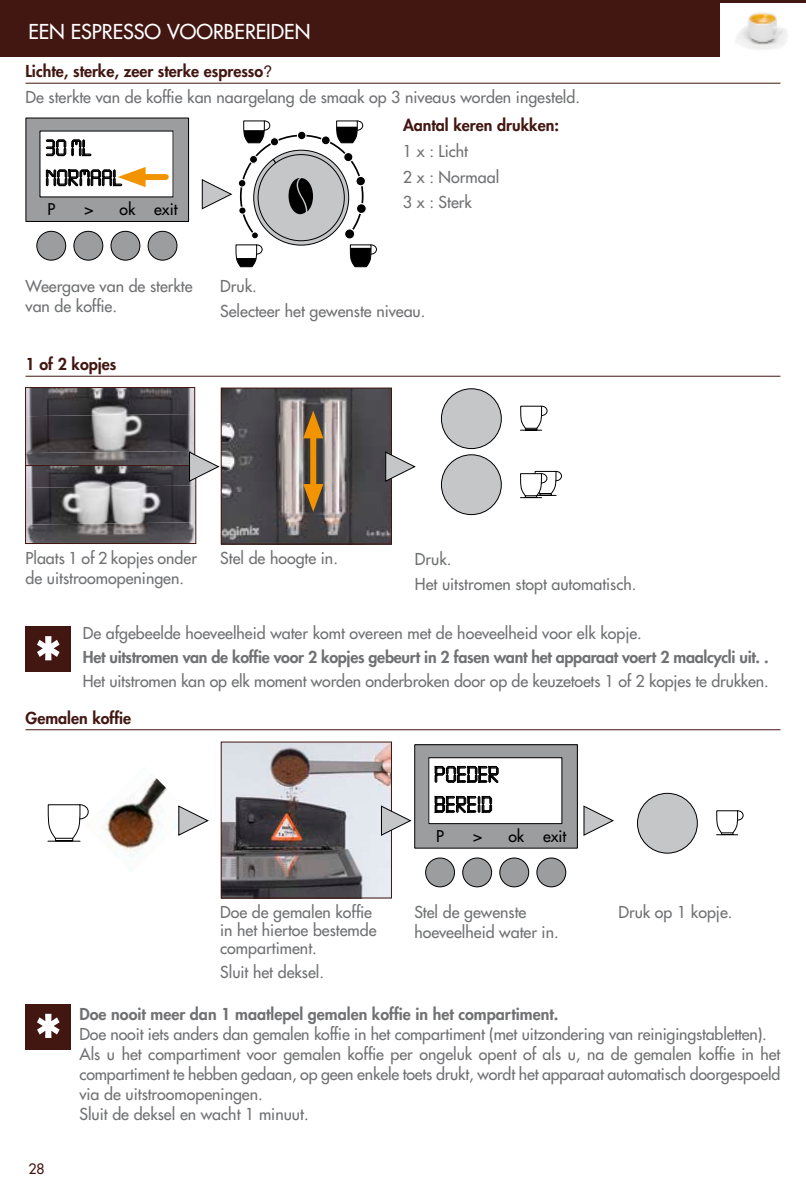
<style>
.page{position:relative;width:806px;height:1191px;background:#fff}
.page>*{position:absolute;margin:0;border:0;box-sizing:border-box;transform-origin:0 0}
.t1{font:20px "Futura";color:#fff}
.t2{font:20px/30px "Digital ICG";color:#000}
.t3{font:16px/20px "Futura";color:#707173}
.t4{font:800 16px "Futura";letter-spacing:-.02em;color:#707173}
.t5{font:800 16px "Futura";color:#707173}
.t6{font:800 16px "Futura";color:#421712}
.t7{font:15.8px "Futura";color:#000}
.t8{font:14px "Futura";color:#421712}
.s1{font-weight:800;color:#421712}
.s2{font-family:"Helvetica Neue";color:#421712}
</style>
<div class="page">
<div style="left:0;top:0;width:805px;height:57px;background:#421712"></div>
<img style="left:27px;top:389px;width:166px;height:24px">
<img style="left:27px;top:413px;width:166px;height:37px">
<img style="left:27px;top:450px;width:161px;height:15px">
<div style="left:25px;top:387px;width:170px;height:157px;border:1px solid #421712"></div>
<hr style="left:26px;top:83px;width:754px;height:1px;background:#421712">
<svg style="left:201px;top:179px;width:31px;height:31px"></svg>
<div style="left:26px;top:118px;width:162px;height:103px;background:#9c9d9f"></div>
<div style="left:26px;top:118px;width:163px;height:104px;border:1px solid #000"></div>
<div style="left:37px;top:231px;width:29px;height:29px;background:#9c9d9f;border-radius:50%"></div>
<div style="left:37px;top:231px;width:29px;height:29px;border:1px solid #000;border-radius:50%"></div>
<div style="left:148px;top:231px;width:29px;height:29px;background:#9c9d9f;border-radius:50%"></div>
<div style="left:148px;top:231px;width:29px;height:29px;border:1px solid #000;border-radius:50%"></div>
<div style="left:111px;top:231px;width:29px;height:29px;background:#9c9d9f;border-radius:50%"></div>
<div style="left:111px;top:231px;width:29px;height:29px;border:1px solid #000;border-radius:50%"></div>
<div style="left:74px;top:231px;width:29px;height:29px;background:#9c9d9f;border-radius:50%"></div>
<div style="left:74px;top:231px;width:29px;height:29px;border:1px solid #000;border-radius:50%"></div>
<div style="left:40px;top:131px;width:133px;height:66px;background:#fff"></div>
<svg style="left:45px;top:139px;width:47px;height:18px"></svg>
<div style="left:251px;top:231px;width:7px;height:8px;border:1px solid #fff;border-radius:50%"></div>
<div style="left:238px;top:206px;width:8px;height:9px;border:1px solid #fff;border-radius:50%"></div>
<div style="left:238px;top:179px;width:8px;height:8px;border:1px solid #fff;border-radius:50%"></div>
<div style="left:355px;top:176px;width:11px;height:10px;border:1px solid #fff;border-radius:50%"></div>
<div style="left:355px;top:203px;width:12px;height:11px;border:1px solid #fff;border-radius:50%"></div>
<div style="left:343px;top:228px;width:12px;height:12px;border:1px solid #fff;border-radius:50%"></div>
<svg style="left:235px;top:244px;width:28px;height:23px"></svg>
<svg style="left:349px;top:244px;width:28px;height:23px"></svg>
<svg style="left:239px;top:120px;width:125px;height:118px"></svg>
<hr style="left:26px;top:376px;width:754px;height:1px;background:#421712">
<img style="left:222px;top:389px;width:168px;height:153px">
<div style="left:220px;top:387px;width:172px;height:157px;border:1px solid #421712"></div>
<svg style="left:384px;top:450px;width:31px;height:33px"></svg>
<svg style="left:520px;top:405px;width:27px;height:26px"></svg>
<svg style="left:520px;top:470px;width:42px;height:28px"></svg>
<div style="left:441px;top:455px;width:60px;height:59px;background:#c5c6c8;border-radius:50%"></div>
<div style="left:440px;top:454px;width:61px;height:61px;border:1px solid #000;border-radius:50%"></div>
<div style="left:441px;top:389px;width:60px;height:59px;background:#c5c6c8;border-radius:50%"></div>
<div style="left:440px;top:388px;width:61px;height:61px;border:1px solid #000;border-radius:50%"></div>
<div style="left:26px;top:626px;width:45px;height:45px;background:#421712"></div>
<svg style="left:37px;top:636px;width:23px;height:24px"></svg>
<hr style="left:26px;top:729px;width:754px;height:1px;background:#421712">
<div style="left:414px;top:744px;width:163px;height:104px;background:#9c9d9f"></div>
<div style="left:414px;top:744px;width:163px;height:104px;border:1px solid #000"></div>
<div style="left:425px;top:858px;width:29px;height:29px;background:#9c9d9f;border-radius:50%"></div>
<div style="left:425px;top:857px;width:29px;height:30px;border:1px solid #000;border-radius:50%"></div>
<div style="left:536px;top:858px;width:29px;height:29px;background:#9c9d9f;border-radius:50%"></div>
<div style="left:536px;top:857px;width:29px;height:30px;border:1px solid #000;border-radius:50%"></div>
<div style="left:499px;top:858px;width:29px;height:29px;background:#9c9d9f;border-radius:50%"></div>
<div style="left:499px;top:857px;width:29px;height:30px;border:1px solid #000;border-radius:50%"></div>
<div style="left:462px;top:858px;width:29px;height:29px;background:#9c9d9f;border-radius:50%"></div>
<div style="left:462px;top:857px;width:29px;height:30px;border:1px solid #000;border-radius:50%"></div>
<div style="left:428px;top:757px;width:133px;height:66px;background:#fff"></div>
<div style="left:428px;top:757px;width:133px;height:67px;border:1px solid #000"></div>
<svg style="left:434px;top:765px;width:65px;height:18px"></svg>
<svg style="left:434px;top:795px;width:58px;height:18px"></svg>
<svg style="left:583px;top:805px;width:31px;height:31px"></svg>
<svg style="left:47px;top:804px;width:37px;height:38px"></svg>
<img style="left:84px;top:777px;width:94px;height:95px">
<img style="left:222px;top:743px;width:168px;height:153px">
<div style="left:220px;top:741px;width:172px;height:157px;border:1px solid #421712"></div>
<svg style="left:380px;top:804px;width:31px;height:32px"></svg>
<div style="left:26px;top:1003px;width:45px;height:46px;background:#421712"></div>
<svg style="left:37px;top:1013px;width:23px;height:25px"></svg>
<svg style="left:178px;top:805px;width:31px;height:31px"></svg>
<img style="left:27px;top:467px;width:167px;height:18px">
<img style="left:27px;top:485px;width:167px;height:36px">
<img style="left:27px;top:521px;width:167px;height:21px">
<div style="left:25px;top:465px;width:171px;height:79px;border:1px solid #421712"></div>
<svg style="left:188px;top:450px;width:32px;height:33px"></svg>
<div style="left:310px;top:427px;width:6px;height:68px;background:#f29400"></div>
<svg style="left:303px;top:410px;width:20px;height:28px"></svg>
<svg style="left:303px;top:484px;width:20px;height:28px"></svg>
<svg style="left:716px;top:810px;width:27px;height:25px"></svg>
<div style="left:637px;top:793px;width:60px;height:60px;background:#c5c6c8;border-radius:50%"></div>
<div style="left:636px;top:793px;width:61px;height:60px;border:1px solid #000;border-radius:50%"></div>
<div style="left:134px;top:174px;width:32px;height:6px;background:#f29400"></div>
<svg style="left:46px;top:167px;width:99px;height:20px"></svg>
<img style="left:720px;top:4px;width:85px;height:53px">
<p class="t1" style="left:28px;top:18px;width:283px">EEN ESPRESSO VOORBEREIDEN</p>
<p class="t3" style="left:26px;top:58px;width:555px;line-height:25.6px"><span class="s1">Lichte, sterke, zeer sterke espresso</span><span class="s2">?<br></span>De sterkte van de koffie kan naargelang de smaak op 3 niveaus worden ingesteld.</p>
<p class="t2" style="left:45px;top:133px;width:78px">30 ML<br>NORMAAL</p>
<p class="t7" style="left:47px;top:199px;width:9px">P</p>
<p class="t7" style="left:84px;top:199px;width:94px">&gt; ok exit</p>
<p class="t3" style="left:26px;top:276px;width:168px">Weergave van de sterkte van de koffie.</p>
<p class="t6" style="left:26px;top:353px;width:92px">1 of 2 kopjes</p>
<p class="t6" style="left:403px;top:115px;width:157px">Aantal keren drukken:</p>
<p class="t3" style="left:403px;top:138px;width:98px;line-height:25.6px">1 x : Licht<br>2 x : Normaal<br>3 x : Sterk</p>
<p class="t3" style="left:220px;top:273px;width:206px;line-height:25.6px">Druk.<br>Selecteer het gewenste niveau.</p>
<p class="t3" style="left:26px;top:548px;width:173px">Plaats 1 of 2 kopjes onder de uitstroomopeningen.</p>
<p class="t3" style="left:220px;top:548px;width:119px">Stel de hoogte in.</p>
<p class="t3" style="left:414px;top:545px;width:223px;line-height:25.6px">Druk.<br>Het uitstromen stopt automatisch.</p>
<p class="t3" style="left:83px;top:623px;width:560px">De afgebeelde hoeveelheid water komt overeen met de hoeveelheid voor elk kopje.</p>
<p class="t4" style="left:83px;top:646px;width:687px">Het uitstromen van de koffie voor 2 kopjes gebeurt in 2 fasen want het apparaat voert 2 maalcycli uit. .</p>
<p class="t3" style="left:83px;top:670px;width:687px">Het uitstromen kan op elk moment worden onderbroken door op de keuzetoets 1 of 2 kopjes te drukken.</p>
<p class="t6" style="left:26px;top:707px;width:107px">Gemalen koffie</p>
<p class="t2" style="left:434px;top:759px;width:66px">POEDER<br>BEREID</p>
<p class="t3" style="left:220px;top:903px;width:158px;line-height:18px">Doe de gemalen koffie in het hiertoe bestemde compartiment.</p>
<p class="t3" style="left:220px;top:961px;width:105px">Sluit het deksel.</p>
<p class="t7" style="left:436px;top:825px;width:9px">P</p>
<p class="t7" style="left:473px;top:825px;width:94px">&gt; ok exit</p>
<p class="t3" style="left:414px;top:902px;width:146px">Stel de gewenste hoeveelheid water in.</p>
<p class="t3" style="left:618px;top:901px;width:115px">Druk op 1 kopje.</p>
<p class="t8" style="left:28px;top:1159px;width:18px">28</p>
<p class="t5" style="left:79px;top:1003px;width:480px">Doe nooit meer dan 1 maatlepel gemalen koffie in het compartiment.</p>
<p class="t3" style="left:79px;top:1023px;width:702px">Doe nooit iets anders dan gemalen koffie in het compartiment (met uitzondering van reinigingstabletten).<br>Als u het compartiment voor gemalen koffie per ongeluk opent of als u, na de gemalen koffie in het compartiment te hebben gedaan, op geen enkele toets drukt, wordt het apparaat automatisch doorgespoeld via de uitstroomopeningen.<br>Sluit de deksel en wacht 1 minuut.</p>
</div>
